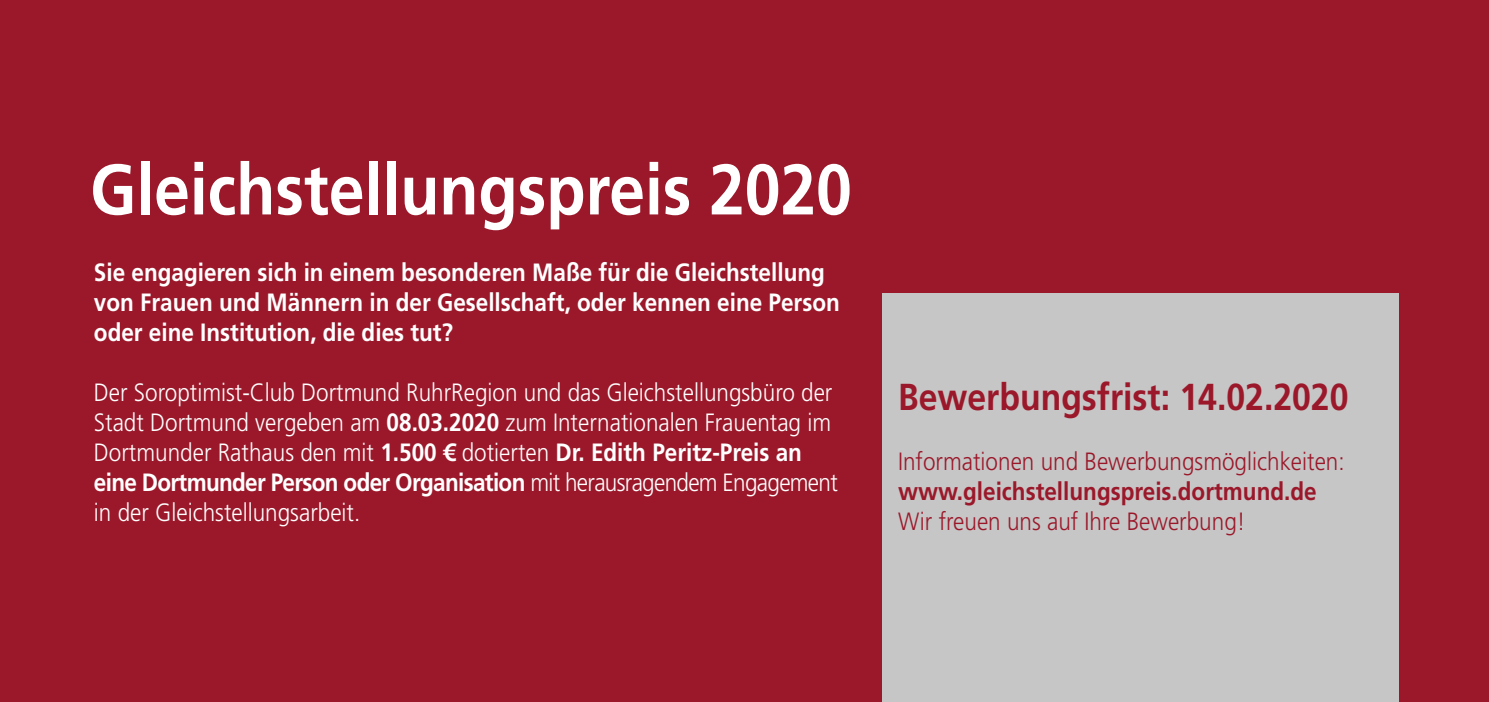
<style>
.page{position:relative;width:1489px;height:702px;background:#fff}
.page>*{position:absolute;margin:0;border:0;box-sizing:border-box;transform-origin:0 0}
.t1{font:700 71.25px "Frutiger LT";color:#fff;scale:.9 1}
.t2{font:700 37.5px "Frutiger LT";color:#9b182a;scale:.9 1}
.t3{font:300 25px/30px "Frutiger LT";color:#fff;scale:.9 1}
.t4{font:700 25px/30px "Frutiger LT";color:#fff;scale:.9 1}
.t5{font:300 25px "Frutiger LT";color:#9b182a;scale:.9 1}
.t6{font:700 25px "Frutiger LT";color:#9b182a;scale:.9 1}
.s1{font-weight:700}
</style>
<div class="page">
<div style="left:0;top:0;width:1488px;height:702px;background:#9b182a"></div>
<div style="left:882px;top:293px;width:516px;height:409px;background:#c6c6c6"></div>
<h1 class="t1" style="left:90px;top:148px;width:847px">Gleichstellungspreis 2020</h1>
<p class="t4" style="left:94px;top:257px;width:830px">Sie engagieren sich in einem besonderen Maße für die Gleichstellung von Frauen und Männern in der Gesellschaft, oder kennen eine Person oder eine Institution, die dies tut?</p>
<p class="t3" style="left:94px;top:378px;width:828px">Der Soroptimist-Club Dortmund RuhrRegion und das Gleichstellungsbüro der Stadt Dortmund vergeben am <span class="s1">08.03.2020</span> zum Internationalen Frauentag im Dortmunder Rathaus den mit <span class="s1">1.500 €</span> dotierten <span class="s1">Dr. Edith Peritz-Preis an eine Dortmunder Person oder Organisation</span> mit herausragendem Engagement in der Gleichstellungsarbeit.</p>
<h2 class="t2" style="left:898px;top:374px;width:502px">Bewerbungsfrist: 14.02.2020</h2>
<p class="t5" style="left:898px;top:447px;width:497px">Informationen und Bewerbungsmöglichkeiten:</p>
<p class="t6" style="left:898px;top:476px;width:466px">www.gleichstellungspreis.dortmund.de</p>
<p class="t5" style="left:898px;top:507px;width:387px">Wir freuen uns auf Ihre Bewerbung!</p>
</div>
